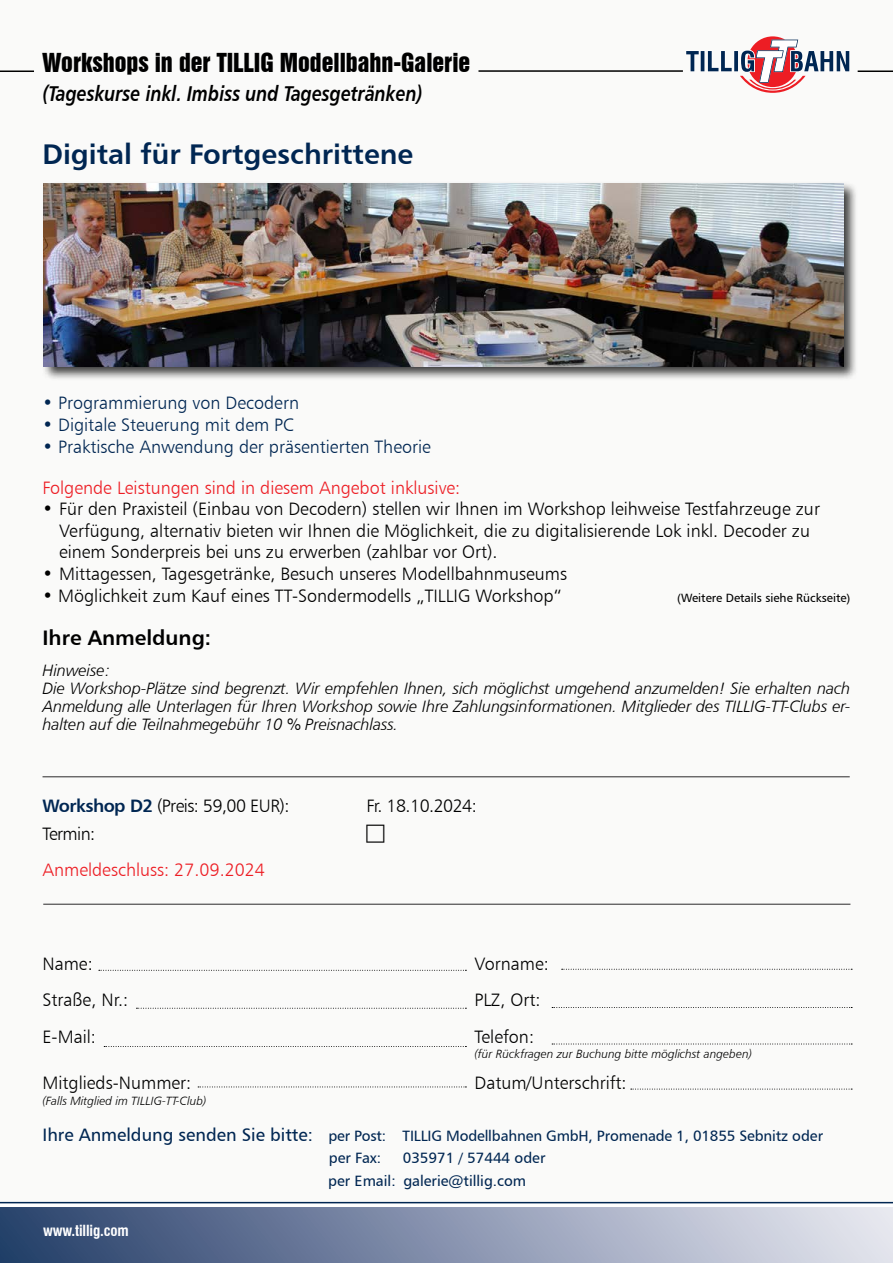
<style>
.page{position:relative;width:893px;height:1263px;background:#fff}
.page>*{position:absolute;margin:0;border:0;box-sizing:border-box;transform-origin:0 0}
.t1{font:28.5px "Humanist 777 BT Bold B";color:#002652}
.t2{font:24px "Swiss 921 BT Regular A";color:#000}
.t3{font:21.45px "Humanist 777 BT Bold Italic B";color:#000;scale:.82 1}
.t4{font:21px "Humanist 777 BT Bold B";color:#000}
.t5{font:18px/21.6px "Humanist 777 BT Light B";color:#000}
.t6{font:18px "Humanist 777 BT Light B";color:#002652}
.t7{font:18px "Humanist 777 BT Light B";color:#ed1d24}
.t8{font:18px "Humanist 777 BT Light B";letter-spacing:-.03em;color:#000}
.t9{font:16.5px/18px "Humanist 777 BT Light Italic B";letter-spacing:-.01em;color:#000}
.t10{font:15px/22.5px "Humanist 777 BT Roman B";letter-spacing:-.01em;color:#002652}
.t11{font:700 condensed 15px "Swiss 721 BT";letter-spacing:-.01em;color:#fff}
.t12{font:12px "Humanist 777 BT Light Italic B";color:#000}
.t13{font:12px "Humanist 777 BT Roman B";color:#000}
.s1{font-family:"Humanist 777 BT Bold B";color:#002652}
.s2{font-size:18px}
</style>
<div class="page">
<div style="left:0;top:0;width:893px;height:1203px;background:#fafaf9"></div>
<svg style="left:99px;top:970px;width:367px;height:1px"></svg>
<svg style="left:136px;top:1008px;width:330px;height:1px"></svg>
<svg style="left:104px;top:1046px;width:362px;height:1px"></svg>
<svg style="left:552px;top:1044px;width:300px;height:1px"></svg>
<svg style="left:631px;top:1089px;width:221px;height:1px"></svg>
<svg style="left:198px;top:1086px;width:268px;height:1px"></svg>
<svg style="left:552px;top:1007px;width:300px;height:1px"></svg>
<svg style="left:562px;top:969px;width:290px;height:1px"></svg>
<hr style="left:858px;top:71px;width:35px;height:1px;background:#000">
<svg style="left:686px;top:36px;width:164px;height:57px"></svg>
<hr style="left:478px;top:70px;width:205px;height:2px;background:#000">
<hr style="left:0;top:71px;width:34px;height:1px;background:#000">
<div style="left:41px;top:181px;width:816px;height:200px;background:#000;opacity:.75"></div>
<img style="left:44px;top:184px;width:799px;height:182px">
<hr style="left:0;top:1202px;width:893px;height:1px;background:#002652">
<div style="left:0;top:1207px;width:893px;height:56px;background:linear-gradient(to right,#263f6a,#eae9f3)"></div>
<hr style="left:43px;top:776px;width:807px;height:1px;background:#414042">
<hr style="left:43px;top:904px;width:807px;height:1px;background:#414042">
<h2 class="t2" style="left:43px;top:47px;width:429px">Workshops in der TILLIG Modellbahn-Galerie</h2>
<p class="t3" style="left:43px;top:80px;width:465px">(Tageskurse inkl. Imbiss und Tagesgetränken)</p>
<h1 class="t1" style="left:43px;top:136px;width:372px">Digital für Fortgeschrittene</h1>
<p class="t6" style="left:43px;top:392px;width:258px">• Programmierung von Decodern</p>
<p class="t6" style="left:43px;top:414px;width:253px">• Digitale Steuerung mit dem PC</p>
<p class="t6" style="left:43px;top:435px;width:390px">• Praktische Anwendung der präsentierten Theorie</p>
<p class="t7" style="left:43px;top:476px;width:419px">Folgende Leistungen sind in diesem Angebot inklusive:</p>
<p class="t5" style="left:59px;top:498px;width:762px;text-indent:-17px">• Für den Praxisteil (Einbau von Decodern) stellen wir Ihnen im Workshop leihweise Testfahrzeuge zur<br>Verfügung, alternativ bieten wir Ihnen die Möglichkeit, die zu digitalisierende Lok inkl. Decoder zu einem Sonderpreis bei uns zu erwerben (zahlbar vor Ort).</p>
<p class="t5" style="left:43px;top:563px;width:526px">• Mittagessen, Tagesgetränke, Besuch unseres Modellbahnmuseums</p>
<p class="t5" style="left:43px;top:584px;width:521px">• Möglichkeit zum Kauf eines TT-Sondermodells „TILLIG Workshop“</p>
<p class="t13" style="left:677px;top:590px;width:175px">(Weitere Details siehe Rückseite)</p>
<p class="t4" style="left:43px;top:624px;width:170px">Ihre Anmeldung:</p>
<p class="t9" style="left:43px;top:661px;width:809px">Hinweise:<br>Die Workshop-Plätze sind begrenzt. Wir empfehlen Ihnen, sich möglichst umgehend anzumelden! Sie erhalten nach Anmeldung alle Unterlagen für Ihren Workshop sowie Ihre Zahlungsinformationen. Mitglieder des TILLIG-TT-Clubs er&shy;halten auf die Teilnahmegebühr 10 % Preisnachlass.</p>
<p class="t8" style="left:43px;top:794px;width:248px"><span class="s1">Workshop D2</span> (Preis: 59,00 EUR):</p>
<p class="t8" style="left:367px;top:794px;width:112px">Fr. 18.10.2024:</p>
<p class="t5" style="left:43px;top:823px;width:54px">Termin:</p>
<p class="t7" style="left:43px;top:859px;width:224px">Anmeldeschluss: 27.09.2024</p>
<p class="t5" style="left:43px;top:952px;width:52px">Name:</p>
<p class="t5" style="left:475px;top:952px;width:76px">Vorname:</p>
<p class="t5" style="left:43px;top:989px;width:87px">Straße, Nr.:</p>
<p class="t5" style="left:475px;top:989px;width:67px">PLZ, Ort:</p>
<p class="t5" style="left:43px;top:1025px;width:55px">E-Mail:</p>
<p class="t5" style="left:475px;top:1025px;width:61px">Telefon:</p>
<p class="t12" style="left:475px;top:1046px;width:279px">(für Rückfragen zur Buchung bitte möglichst angeben)</p>
<p class="t5" style="left:43px;top:1072px;width:150px">Mitglieds-Nummer:</p>
<p class="t5" style="left:475px;top:1072px;width:154px">Datum/Unterschrift:</p>
<p class="t12" style="left:43px;top:1093px;width:166px">(Falls Mitglied im TILLIG-TT-Club)</p>
<p class="t10" style="left:329px;top:1124px;width:496px;text-indent:-286px"><span class="s2">Ihre Anmeldung senden Sie bitte:</span> per Post: TILLIG Modellbahnen GmbH, Promenade 1, 01855 Sebnitz oder per Fax:</p>
<p class="t10" style="left:328px;top:1146px;width:219px;text-indent:74px">035971 / 57444 oder per Email: galerie@tillig.com</p>
<p class="t11" style="left:43px;top:1221px;width:87px">www.tillig.com</p>
</div>
